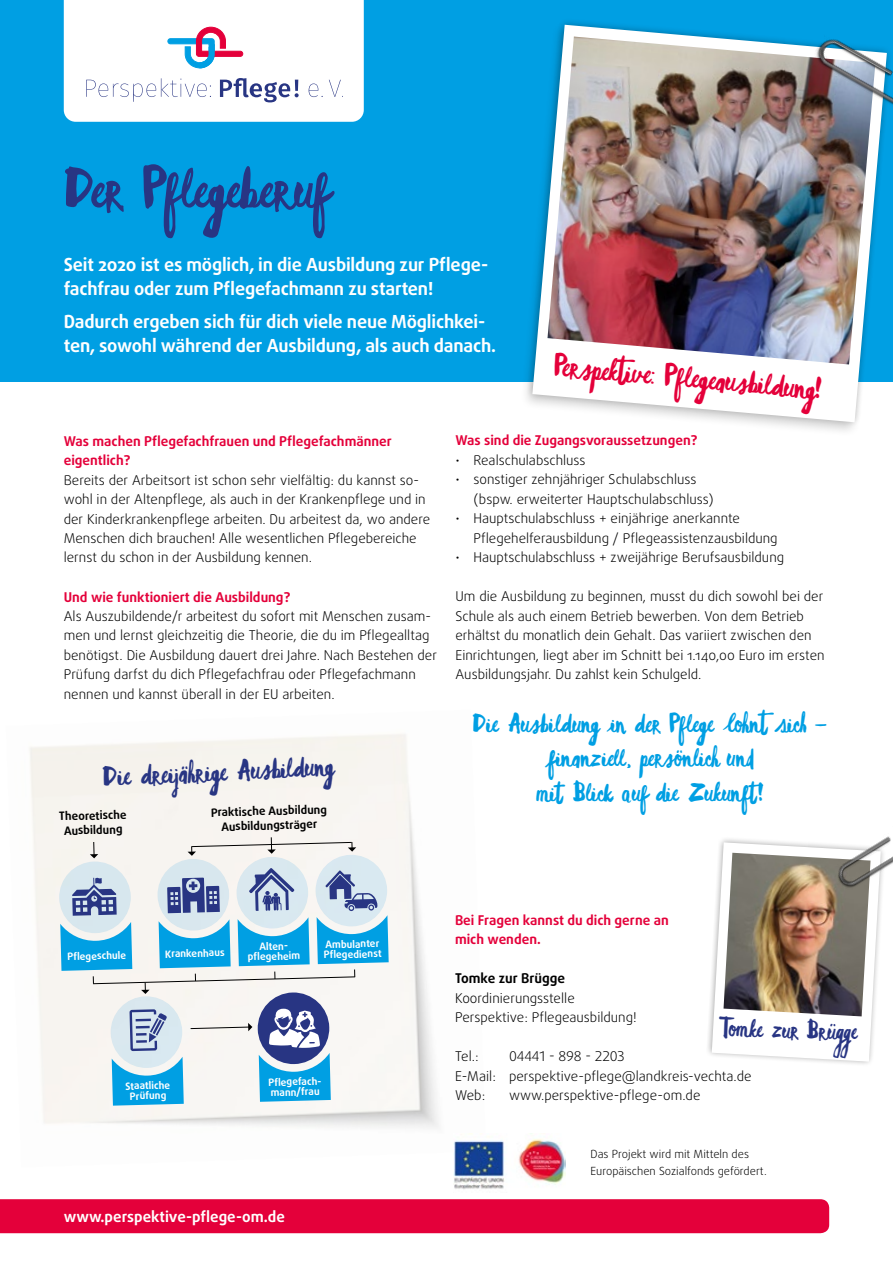
<style>
.page{position:relative;width:893px;height:1263px;background:#fff}
.page>*{position:absolute;margin:0;border:0;box-sizing:border-box;transform-origin:0 0}
.t1{font:59.4px "Little Wonder";letter-spacing:-.05em;color:#283583}
.t2{font:31.5px "Little Wonder";color:#e4003a}
.t3{font:28.95px "Little Wonder";color:#283583}
.t4{font:27px/34.5px "Little Wonder";color:#009fe3;text-align:center}
.t5{font:25.35px "Little Wonder";color:#283583}
.t6{font:700 18px/24px "Daxline Pro";letter-spacing:-.01em;color:#fff}
.t7{font:700 15px "Daxline Pro";color:#fff}
.t8{font:300 13.5px/19.5px "Daxline Pro";color:#000}
.t9{font:700 13.5px/19.5px "Daxline Pro";color:#e4003a}
.t10{font:700 13.5px "Daxline Pro";color:#000}
.t11{font:700 11.55px/14.4px "Daxline Pro";color:#000;text-align:center}
.t12{font:300 11.25px/16.5px "Daxline Pro";color:#000}
.t13{font:700 10.05px/10.1px "Daxline Pro";color:#fff}
</style>
<div class="page">
<img style="left:30px;top:734px;width:442px;height:400px">
<svg style="left:59px;top:837px;width:330px;height:269px"></svg>
<div style="left:0;top:0;width:893px;height:382px;background:#009fe3"></div>
<div style="left:0;top:1199px;width:829px;height:34px;background:#e4003a"></div>
<div style="left:519px;top:21px;width:374px;height:416px;background:#000;opacity:.18"></div>
<svg style="left:524px;top:21px;width:369px;height:410px"></svg>
<svg style="left:532px;top:25px;width:355px;height:397px;fill:#fff"></svg>
<img style="left:547px;top:37px;width:328px;height:327px">
<img style="left:785px;top:129px;width:108px;height:4px">
<img style="left:785px;top:21px;width:108px;height:108px">
<svg style="left:64px;top:0;width:300px;height:122px;background:#f4f4f8"></svg>
<svg style="left:708px;top:839px;width:172px;height:225px"></svg>
<img style="left:723px;top:853px;width:147px;height:163px">
<img style="left:808px;top:836px;width:85px;height:79px">
<img style="left:453px;top:1139px;width:113px;height:50px">
<h1 class="t1" style="left:64px;top:152px;width:272px">Der Pflegeberuf</h1>
<h3 class="t6" style="left:64px;top:253px;width:426px">Seit 2020 ist es möglich, in die Ausbildung zur Pflege&shy;fachfrau oder zum Pflegefachmann zu starten!</h3>
<h3 class="t6" style="left:64px;top:310px;width:434px">Dadurch ergeben sich für dich viele neue Möglichkei&shy;ten, sowohl während der Ausbildung, als auch danach.</h3>
<h2 class="t2" style="left:556px;top:346px;width:270px;rotate:5deg">Perspektive : Pflegeausbildung!</h2>
<p class="t9" style="left:64px;top:431px;width:330px">Was machen Pflegefachfrauen und Pflegefachmänner eigentlich?</p>
<p class="t8" style="left:64px;top:470px;width:368px">Bereits der Arbeitsort ist schon sehr vielfältig: du kannst so&shy;wohl in der Altenpflege, als auch in der Krankenpflege und in der Kinderkrankenpflege arbeiten. Du arbeitest da, wo andere Menschen dich brauchen! Alle wesentlichen Pflegebereiche lernst du schon in der Ausbildung kennen.</p>
<p class="t9" style="left:64px;top:587px;width:228px">Und wie funktioniert die Ausbildung?</p>
<p class="t8" style="left:64px;top:606px;width:375px">Als Auszubildende/r arbeitest du sofort mit Menschen zusam&shy;men und lernst gleichzeitig die Theorie, die du im Pflegealltag benötigst. Die Ausbildung dauert drei Jahre. Nach Bestehen der Prüfung darfst du dich Pflegefachfrau oder Pflegefachmann nennen und kannst überall in der EU arbeiten.</p>
<h3 class="t3" style="left:102px;top:760px;width:232px;rotate:-3deg">Die dreijährige Ausbildung</h3>
<p class="t11" style="left:59px;top:809px;width:69px;rotate:-1deg">Theoretische<br>Ausbildung</p>
<p class="t11" style="left:211px;top:805px;width:118px;rotate:-1deg">Praktische Ausbildung<br>Ausbildungsträger</p>
<p class="t9" style="left:455px;top:431px;width:243px">Was sind die Zugangsvoraussetzungen?</p>
<p class="t8" style="left:455px;top:450px;width:132px">• Realschulabschluss</p>
<p class="t8" style="left:473px;top:470px;width:242px;text-indent:-18px">• sonstiger zehnjähriger Schulabschluss (bspw. erweiterter Hauptschulabschluss)</p>
<p class="t8" style="left:473px;top:509px;width:306px;text-indent:-18px">• Hauptschulabschluss + einjährige anerkannte<br>Pflegehelferausbildung / Pflegeassistenzausbildung</p>
<p class="t8" style="left:455px;top:548px;width:330px">• Hauptschulabschluss + zweijährige Berufsausbildung</p>
<p class="t8" style="left:455px;top:587px;width:371px">Um die Ausbildung zu beginnen, musst du dich sowohl bei der Schule als auch einem Betrieb bewerben. Von dem Betrieb erhältst du monatlich dein Gehalt. Das variiert zwischen den Einrichtungen, liegt aber im Schnitt bei 1.140,00 Euro im ersten Ausbildungsjahr. Du zahlst kein Schulgeld.</p>
<h3 class="t4" style="left:472px;top:705px;width:356px">Die Ausbildung in der Pflege lohnt sich – finanziell, persönlich und<br>mit Blick auf die Zukunft!</h3>
<p class="t13" style="left:67px;top:952px;width:60px;rotate:-2deg">Pfl egeschule</p>
<p class="t13" style="left:323px;top:940px;width:59px;rotate:-2deg">Ambulanter<br>Pfl egedienst</p>
<p class="t13" style="left:259px;top:942px;width:30px;rotate:-2deg">Alten-</p>
<p class="t13" style="left:165px;top:949px;width:61px;rotate:-2deg">Krankenhaus</p>
<p class="t13" style="left:248px;top:952px;width:54px;rotate:-2deg">pfl egeheim</p>
<p class="t13" style="left:125px;top:1081px;width:46px;text-align:center;rotate:-2deg">Staatliche<br>Prüfung</p>
<p class="t13" style="left:268px;top:1077px;width:55px;rotate:-2deg">Pfl egefach&shy;mann/frau</p>
<p class="t7" style="left:64px;top:1207px;width:223px">www.perspektive-pflege-om.de</p>
<p class="t9" style="left:455px;top:910px;width:215px">Bei Fragen kannst du dich gerne an mich wenden.</p>
<p class="t10" style="left:455px;top:969px;width:112px">Tomke zur Brügge</p>
<p class="t8" style="left:455px;top:988px;width:183px">Koordinierungsstelle<br>Perspektive: Pflegeausbildung!</p>
<p class="t8" style="left:455px;top:1046px;width:25px">Tel.:</p>
<h3 class="t5" style="left:719px;top:1013px;width:141px;rotate:1deg">Tomke zur Brügg e</h3>
<p class="t8" style="left:455px;top:1046px;width:298px;text-indent:54px">04441 - 898 - 2203<br>E-Mail: perspektive-pflege@landkreis-vechta.de<br>Web:</p>
<p class="t8" style="left:509px;top:1085px;width:193px">www.perspektive-pflege-om.de</p>
<p class="t12" style="left:590px;top:1146px;width:178px">Das Projekt wird mit Mitteln des<br>Europäischen Sozialfonds gefördert.</p>
</div>
